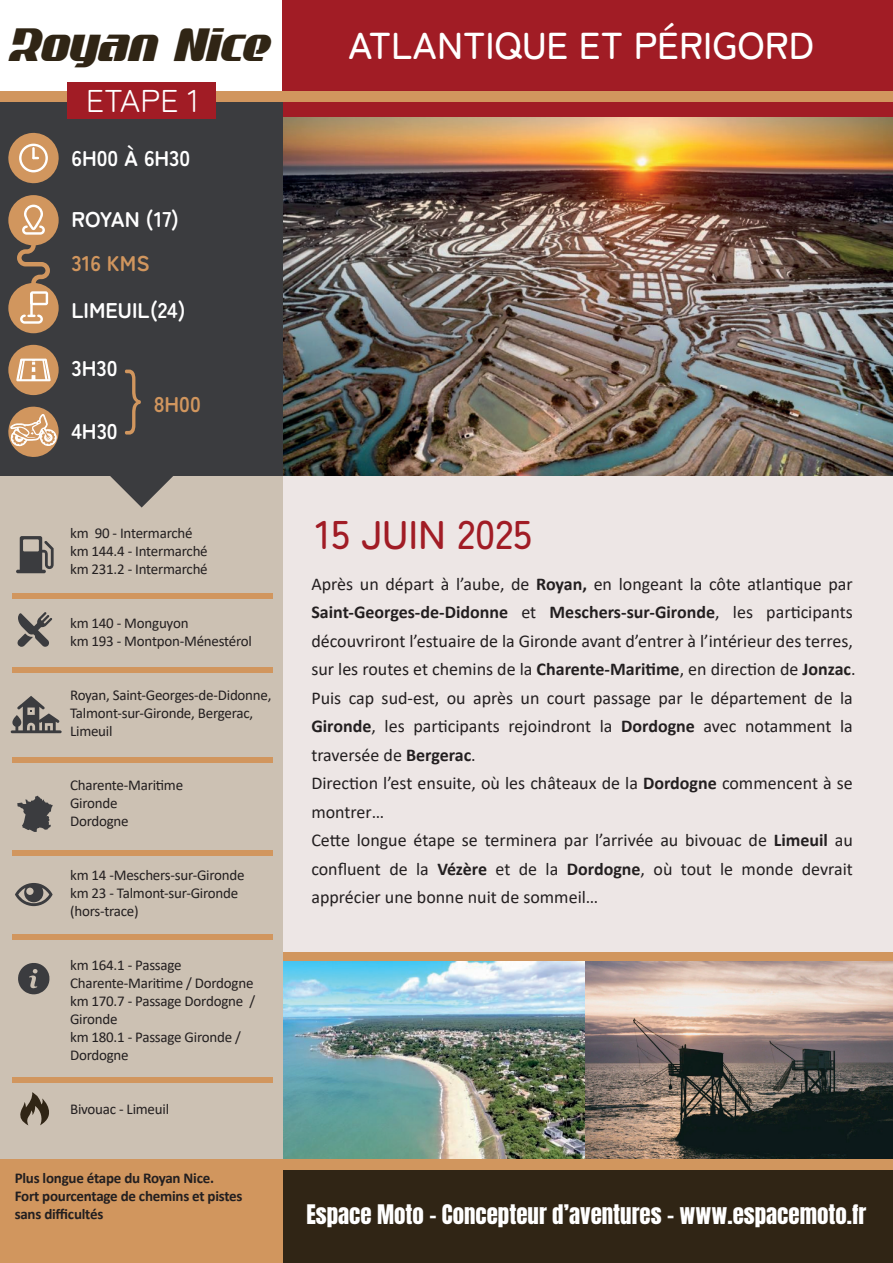
<style>
.page{position:relative;width:893px;height:1263px;background:#fff}
.page>*{position:absolute;margin:0;border:0;box-sizing:border-box;transform-origin:0 0}
.t1{font:70.05px "Zen Maru Gothic";color:#d1965e;scale:.82 1}
.t2{font:46.65px "Raceline Demo";color:#302515}
.t3{font:500 40.05px "Zen Maru Gothic";color:#a11c25}
.t4{font:500 37.5px "Zen Maru Gothic";color:#fff}
.t5{font:31.5px "Zen Maru Gothic";color:#fff}
.t6{font:22.95px "Anton";color:#fff}
.t7{font:700 21.3px "Zen Maru Gothic";color:#fff}
.t8{font:700 21.3px "Zen Maru Gothic";color:#d1965e}
.t9{font:18px/28.5px "Calibri";color:#231f20}
.t10{font:15px/18px "Calibri";letter-spacing:-.015em;color:#231f20}
.t11{font:700 15px/18px "Calibri";letter-spacing:-.015em;color:#231f20}
.s1{font-weight:700}
</style>
<div class="page">
<img style="left:283px;top:116px;width:610px;height:360px">
<div style="left:274px;top:476px;width:619px;height:485px;background:#ede6e5"></div>
<div style="left:259px;top:952px;width:634px;height:216px;background:#d1965e"></div>
<img style="left:585px;top:961px;width:308px;height:198px">
<img style="left:283px;top:961px;width:302px;height:198px">
<div style="left:283px;top:0;width:610px;height:116px;background:#a11c25"></div>
<div style="left:0;top:101px;width:283px;height:375px;background:#3b3c3f"></div>
<div style="left:0;top:1169px;width:893px;height:94px;background:#302515"></div>
<div style="left:0;top:1159px;width:893px;height:10px;background:#d1965e"></div>
<div style="left:0;top:476px;width:283px;height:787px;background:#ccc1b3"></div>
<svg style="left:110px;top:476px;width:63px;height:31px"></svg>
<div style="left:0;top:91px;width:893px;height:10px;background:#d1965e"></div>
<div style="left:68px;top:82px;width:148px;height:36px;background:#a11c25"></div>
<div style="left:0;top:1159px;width:283px;height:104px;background:#d1965e"></div>
<svg style="left:16px;top:536px;width:38px;height:37px"></svg>
<svg style="left:17px;top:612px;width:35px;height:35px"></svg>
<svg style="left:11px;top:696px;width:51px;height:37px"></svg>
<svg style="left:15px;top:883px;width:38px;height:23px"></svg>
<svg style="left:17px;top:796px;width:36px;height:36px"></svg>
<svg style="left:18px;top:963px;width:32px;height:31px"></svg>
<svg style="left:20px;top:1092px;width:29px;height:33px"></svg>
<div style="left:8px;top:195px;width:51px;height:50px;background:#d1965e;border-radius:50%"></div>
<div style="left:8px;top:283px;width:51px;height:50px;background:#d1965e;border-radius:50%"></div>
<hr style="left:30px;top:294px;width:3px;height:22px;background:#fff">
<svg style="left:15px;top:205px;width:37px;height:103px"></svg>
<div style="left:20px;top:314px;width:23px;height:10px;border:2px solid #fff;border-radius:3px"></div>
<svg style="left:8px;top:132px;width:51px;height:52px"></svg>
<div style="left:8px;top:345px;width:51px;height:50px;background:#d1965e;border-radius:50%"></div>
<svg style="left:16px;top:359px;width:35px;height:22px"></svg>
<svg style="left:8px;top:406px;width:51px;height:51px"></svg>
<div style="left:12px;top:593px;width:260px;height:5px;background:#d1965e"></div>
<div style="left:12px;top:667px;width:260px;height:5px;background:#d1965e"></div>
<div style="left:12px;top:757px;width:260px;height:6px;background:#d1965e"></div>
<div style="left:12px;top:850px;width:260px;height:5px;background:#d1965e"></div>
<div style="left:12px;top:935px;width:260px;height:5px;background:#d1965e"></div>
<div style="left:12px;top:1077px;width:260px;height:6px;background:#d1965e"></div>
<h2 class="t2" style="left:11px;top:24px;width:261px">Royan Nice</h2>
<h3 class="t4" style="left:348px;top:23px;width:468px">ATLANTIQUE ET PÉRIGORD</h3>
<h3 class="t5" style="left:86px;top:82px;width:115px">ETAPE 1</h3>
<p class="t7" style="left:71px;top:145px;width:120px">6H00 À 6H30</p>
<p class="t7" style="left:71px;top:206px;width:109px">ROYAN (17)</p>
<p class="t8" style="left:71px;top:250px;width:80px">316 KMS</p>
<p class="t7" style="left:71px;top:296px;width:116px">LIMEUIL(24)</p>
<p class="t7" style="left:71px;top:355px;width:47px">3H30</p>
<h1 class="t1" style="left:122px;top:357px;width:29px">}</h1>
<p class="t8" style="left:154px;top:391px;width:48px">8H00</p>
<p class="t7" style="left:71px;top:418px;width:48px">4H30</p>
<p class="t10" style="left:70px;top:524px;width:139px">km 90 - Intermarché km 144.4 - Intermarché km 231.2 - Intermarché</p>
<p class="t10" style="left:70px;top:614px;width:183px">km 140 - Monguyon<br>km 193 - Montpon-Ménestérol</p>
<p class="t10" style="left:70px;top:686px;width:203px">Royan, Saint-Georges-de-Didonne,<br>Talmont-sur-Gironde, Bergerac,<br>Limeuil</p>
<p class="t10" style="left:70px;top:776px;width:115px">Charente-Maritime<br>Gironde<br>Dordogne</p>
<p class="t10" style="left:70px;top:866px;width:176px">km 14 -Meschers-sur-Gironde km 23 - Talmont-sur-Gironde (hors-trace)</p>
<p class="t10" style="left:70px;top:956px;width:187px">km 164.1 - Passage<br>Charente-Maritime / Dordogne km 170.7 - Passage Dordogne /<br>Gironde<br>km 180.1 - Passage Gironde /<br>Dordogne</p>
<p class="t10" style="left:70px;top:1100px;width:101px">Bivouac - Limeuil</p>
<p class="t11" style="left:15px;top:1168px;width:229px">Plus longue étape du Royan Nice.<br>Fort pourcentage de chemins et pistes sans difficultés</p>
<h3 class="t3" style="left:315px;top:510px;width:218px">15 JUIN 2025</h3>
<p class="t9" style="left:311px;top:569px;width:546px">Après un départ à l’aube, de <span class="s1">Royan,</span> en longeant la côte atlantique par <span class="s1">Saint-Georges-de-Didonne</span> et <span class="s1">Meschers-sur-Gironde</span>, les participants découvriront l’estuaire de la Gironde avant d’entrer à l’intérieur des terres, sur les routes et chemins de la <span class="s1">Charente-Maritime</span>, en direction de <span class="s1">Jonzac</span>.<br>Puis cap sud-est, ou après un court passage par le département de la <span class="s1">Gironde</span>, les participants rejoindront la <span class="s1">Dordogne</span> avec notamment la traversée de <span class="s1">Bergerac</span>.<br>Direction l’est ensuite, où les châteaux de la <span class="s1">Dordogne</span> commencent à se montrer…<br>Cette longue étape se terminera par l’arrivée au bivouac de <span class="s1">Limeuil</span> au confluent de la <span class="s1">Vézère</span> et de la <span class="s1">Dordogne</span>, où tout le monde devrait apprécier une bonne nuit de sommeil…</p>
<p class="t6" style="left:306px;top:1203px;width:561px">Espace Moto – Concepteur d’aventures - www.espacemoto.fr</p>
</div>
